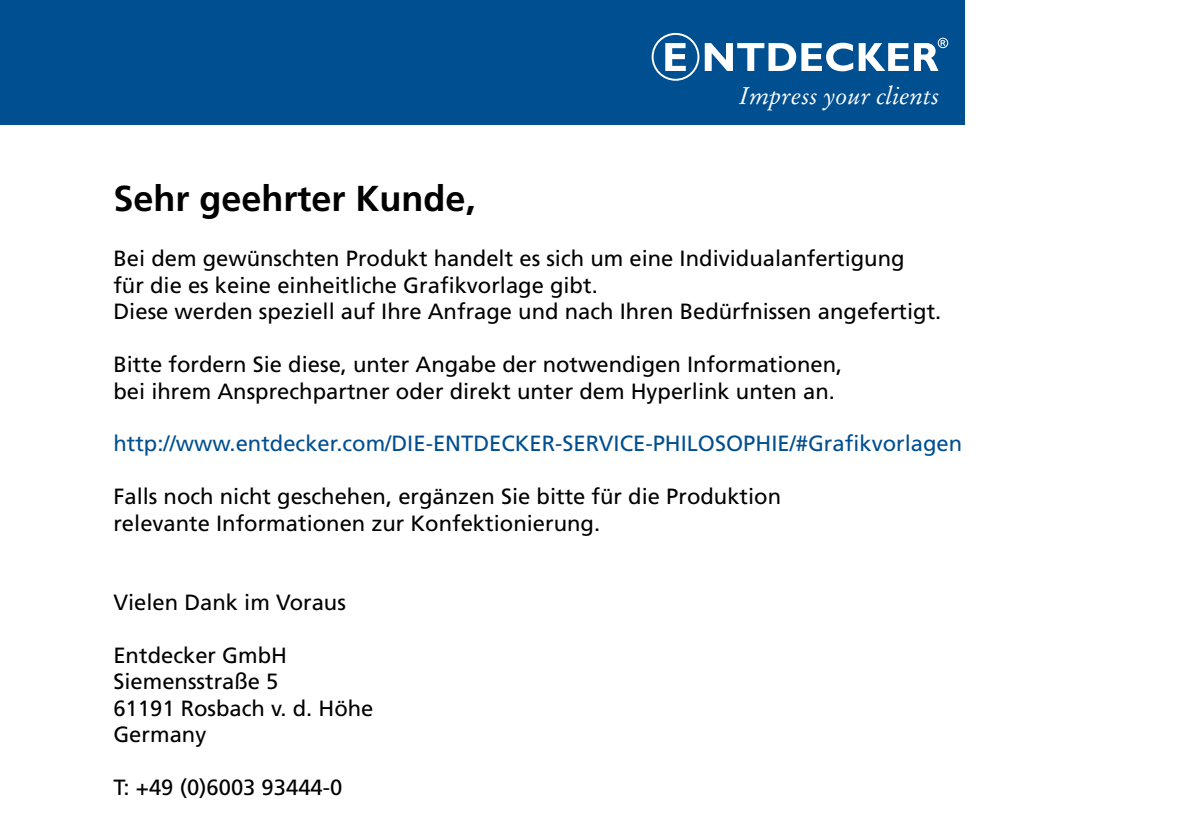
<style>
.page{position:relative;width:1191px;height:840px;background:#fff}
.page>*{position:absolute;margin:0;border:0;box-sizing:border-box;transform-origin:0 0}
.t1{font:700 36px "Frutiger LT Std";color:#000}
.t2{font:italic 24px "Stempel Garamond LT Std";color:#fff}
.t3{font:22px/26.4px "Frutiger LT Std";color:#000}
.t4{font:22px "Frutiger LT Std";color:#004f90}
</style>
<div class="page">
<div style="left:0;top:0;width:964px;height:124px;background:#004f90"></div>
<svg style="left:651px;top:33px;width:257px;height:48px"></svg>
<svg style="left:914px;top:38px;width:34px;height:33px"></svg>
<p class="t2" style="left:739px;top:81px;width:201px">Impress your clients</p>
<h1 class="t1" style="left:113px;top:177px;width:364px">Sehr geehrter Kunde,</h1>
<p class="t3" style="left:113px;top:245px;width:829px">Bei dem gewünschten Produkt handelt es sich um eine Individualanfertigung<br>für die es keine einheitliche Grafikvorlage gibt.<br>Diese werden speziell auf Ihre Anfrage und nach Ihren Bedürfnissen angefertigt.</p>
<p class="t3" style="left:113px;top:351px;width:730px">Bitte fordern Sie diese, unter Angabe der notwendigen Informationen, bei ihrem Ansprechpartner oder direkt unter dem Hyperlink unten an.</p>
<p class="t4" style="left:113px;top:430px;width:850px">http://www.entdecker.com/DIE-ENTDECKER-SERVICE-PHILOSOPHIE/#Grafikvorlagen</p>
<p class="t3" style="left:113px;top:483px;width:669px">Falls noch nicht geschehen, ergänzen Sie bitte für die Produktion relevante Informationen zur Konfektionierung.</p>
<p class="t3" style="left:113px;top:589px;width:234px">Vielen Dank im Voraus</p>
<p class="t3" style="left:113px;top:641px;width:261px">Entdecker GmbH<br>Siemensstraße 5<br>61191 Rosbach v. d. Höhe<br>Germany</p>
<p class="t3" style="left:113px;top:773px;width:230px">T: +49 (0)6003 93444-0</p>
</div>
